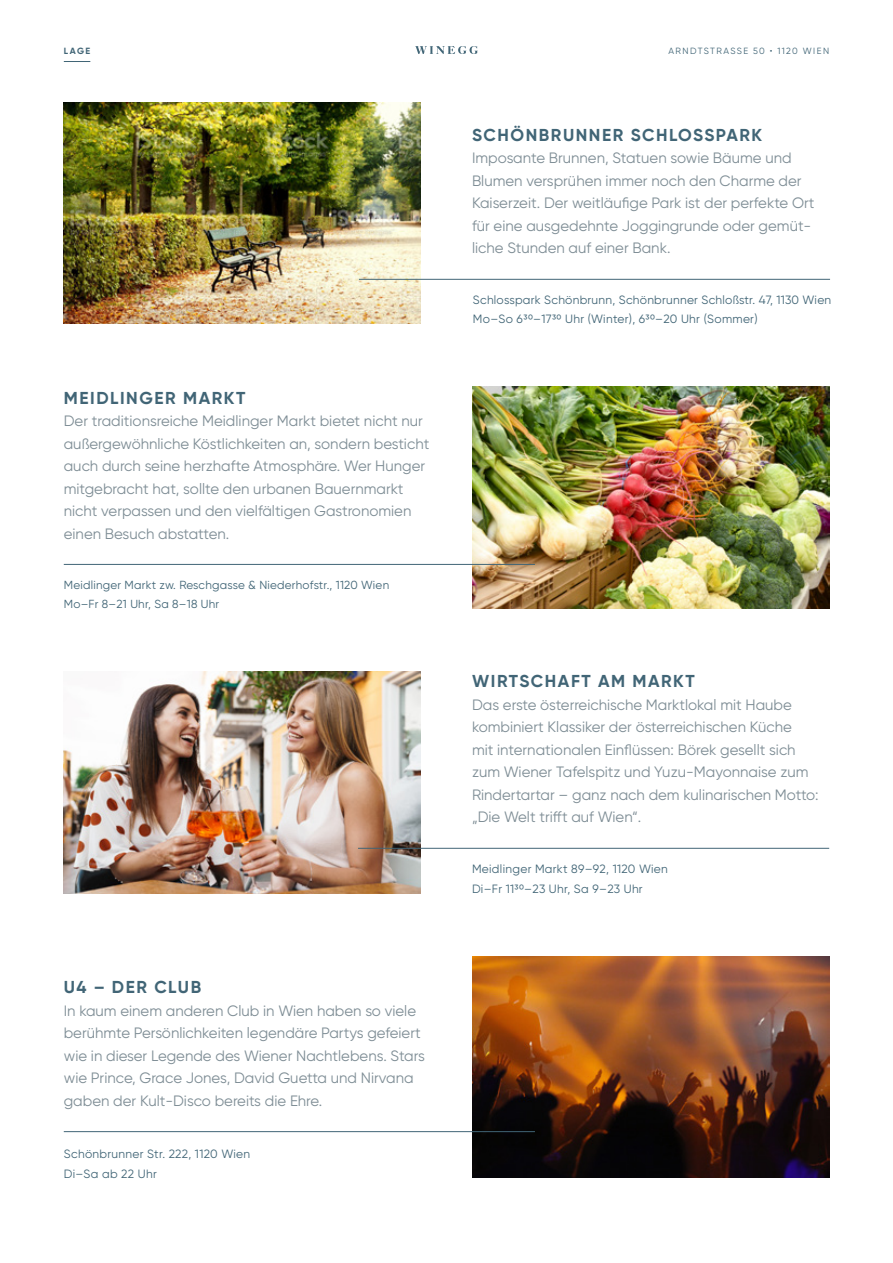
<style>
.page{position:relative;width:893px;height:1263px;background:#fff}
.page>*{position:absolute;margin:0;border:0;box-sizing:border-box;transform-origin:0 0}
.t1{font:700 17.25px "Gilroy";letter-spacing:.09em;color:#416576}
.t2{font:15px/22.5px "Gilroy";color:#7e8d95}
.t3{font:12px/19.5px "Gilroy";letter-spacing:.025em;color:#416576}
.t4{font:11.7px/19.5px "Gilroy";letter-spacing:.02em;color:#416576}
.t5{font:9px "Gilroy";letter-spacing:.155em;color:#416576}
.t6{font:700 9px "Gilroy";color:#416576}
</style>
<div class="page">
<svg style="left:64px;top:61px;width:26px;height:1px"></svg>
<svg style="left:415px;top:46px;width:63px;height:8px"></svg>
<img style="left:64px;top:102px;width:357px;height:221px">
<hr style="left:359px;top:279px;width:471px;height:1px;background:#416576">
<img style="left:472px;top:957px;width:357px;height:221px">
<hr style="left:64px;top:1131px;width:471px;height:1px;background:#416576">
<img style="left:472px;top:387px;width:357px;height:221px">
<hr style="left:64px;top:564px;width:471px;height:1px;background:#416576">
<img style="left:64px;top:672px;width:357px;height:221px">
<hr style="left:358px;top:848px;width:471px;height:1px;background:#416576">
<p class="t6" style="left:64px;top:45px;width:28px">LAGE</p>
<p class="t1" style="left:64px;top:387px;width:183px">MEIDLINGER MARKT</p>
<p class="t2" style="left:64px;top:409px;width:367px">Der traditionsreiche Meidlinger Markt bietet nicht nur außergewöhnliche Köstlichkeiten an, sondern besticht auch durch seine herzhafte Atmosphäre. Wer Hunger mitgebracht hat, sollte den urbanen Bauernmarkt nicht verpassen und den vielfältigen Gastronomien einen Besuch abstatten.</p>
<p class="t4" style="left:64px;top:575px;width:327px">Meidlinger Markt zw. Reschgasse &amp; Niederhofstr., 1120 Wien<br>Mo–Fr 8–21 Uhr, Sa 8–18 Uhr</p>
<p class="t1" style="left:64px;top:976px;width:139px">U4 – DER CLUB</p>
<p class="t2" style="left:64px;top:999px;width:363px">In kaum einem anderen Club in Wien haben so viele berühmte Persönlichkeiten legendäre Partys gefeiert wie in dieser Legende des Wiener Nachtlebens. Stars wie Prince, Grace Jones, David Guetta und Nirvana gaben der Kult-Disco bereits die Ehre.</p>
<p class="t3" style="left:64px;top:1144px;width:188px">Schönbrunner Str. 222, 1120 Wien<br>Di–Sa ab 22 Uhr</p>
<p class="t5" style="left:668px;top:45px;width:162px">ARNDTSTRASSE 50 • 1120 WIEN</p>
<p class="t1" style="left:472px;top:124px;width:292px">SCHÖNBRUNNER SCHLOSSPARK</p>
<p class="t2" style="left:472px;top:147px;width:344px">Imposante Brunnen, Statuen sowie Bäume und Blumen versprühen immer noch den Charme der Kaiserzeit. Der weitläufige Park ist der perfekte Ort für eine ausgedehnte Joggingrunde oder gemüt&shy;liche Stunden auf einer Bank.</p>
<p class="t3" style="left:473px;top:290px;width:360px">Schlosspark Schönbrunn, Schönbrunner Schloßstr. 47, 1130 Wien<br>Mo–So 630–1730 Uhr (Winter), 630–20 Uhr (Sommer)</p>
<p class="t1" style="left:472px;top:670px;width:224px">WIRTSCHAFT AM MARKT</p>
<p class="t2" style="left:472px;top:693px;width:348px">Das erste österreichische Marktlokal mit Haube kombiniert Klassiker der österreichischen Küche<br>mit internationalen Einflüssen: Börek gesellt sich zum Wiener Tafelspitz und Yuzu-Mayonnaise zum Rindertartar – ganz nach dem kulinarischen Motto: „Die Welt trifft auf Wien“.</p>
<p class="t3" style="left:472px;top:859px;width:197px">Meidlinger Markt 89–92, 1120 Wien<br>Di–Fr 1130–23 Uhr, Sa 9–23 Uhr</p>
</div>
